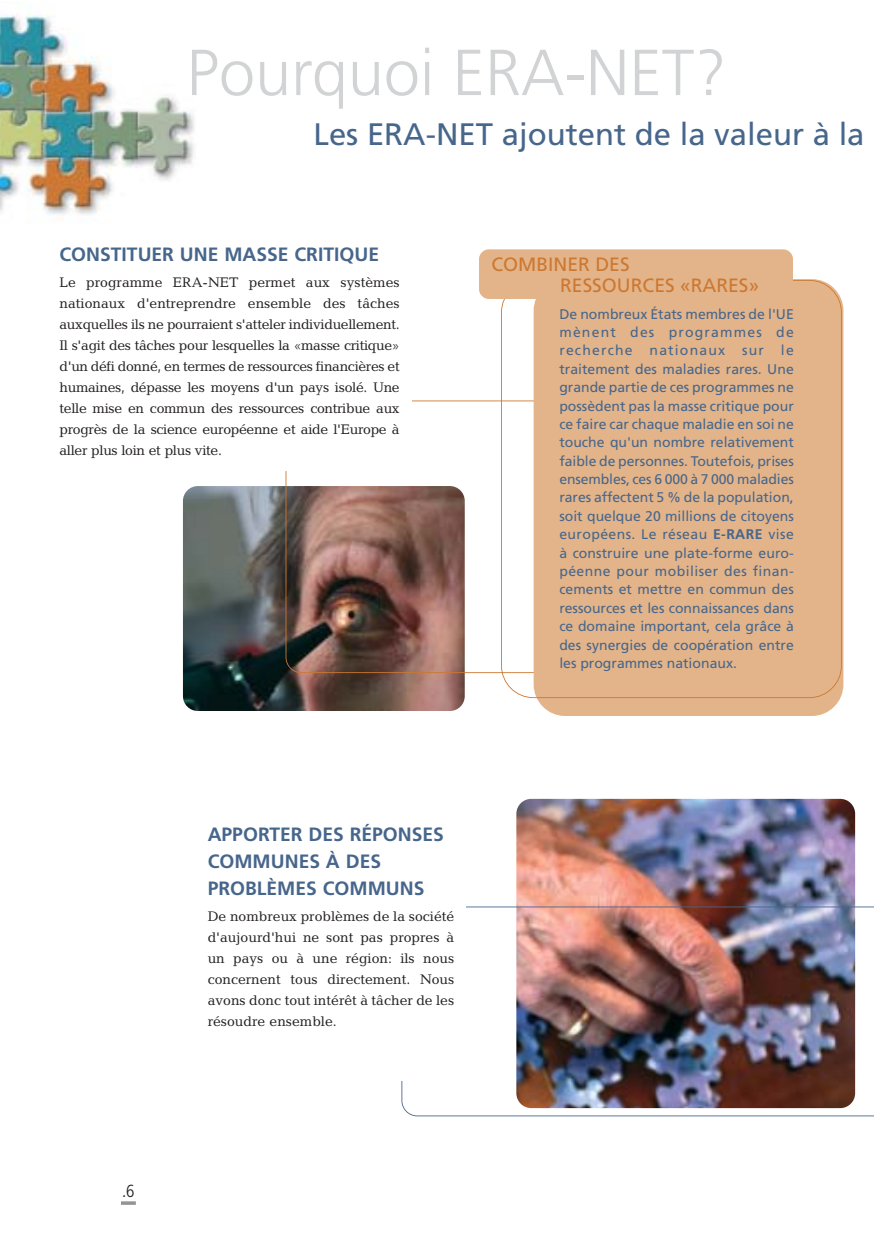
<style>
.page{position:relative;width:874px;height:1241px;background:#fff}
.page>*{position:absolute;margin:0;border:0;box-sizing:border-box;transform-origin:0 0}
.t1{font:300 64.92px "Frutiger";color:#d1d3d4}
.t2{font:30.97px "Frutiger";color:#47668c}
.t3{font:700 19.25px/26.8px "Frutiger";color:#47668c}
.t4{font:19.25px/21px "Frutiger";color:#cd7831}
.t5{font:300 condensed 17.5px "Frutiger";color:#231f1f}
.t6{font:14px/18.4px "Frutiger";color:#47668c;text-align:justify}
.t7{font:14px/21px "Candida";letter-spacing:-.01em;color:#231f1f;text-align:justify}
.s1{font-weight:700}
</style>
<div class="page">
<hr style="left:121px;top:1201px;width:15px;height:3px;background:#939497">
<img style="left:0;top:6px;width:195px;height:217px">
<img style="left:183px;top:486px;width:281px;height:225px;border-radius:15px">
<div style="left:533px;top:279px;width:310px;height:436px;background:#e3b489;border-radius:32px"></div>
<div style="left:501px;top:280px;width:340px;height:418px;border:2px solid #cd7831;border-radius:32px"></div>
<div style="left:479px;top:249px;width:313px;height:50px;background:#e3b489;border-radius:10px"></div>
<img style="left:516px;top:798px;width:338px;height:309px;border-radius:15px">
<img style="left:401px;top:906px;width:471px;height:210px">
<div style="left:206px;top:800px;width:260px;height:280px;background:#fff"></div>
<h1 class="t1" style="left:186px;top:46px;width:541px">Pourquoi ERA-NET?</h1>
<h2 class="t2" style="left:313px;top:121px;width:552px">Les ERA-NET ajoutent de la valeur à la</h2>
<h3 class="t3" style="left:59px;top:242px;width:321px">CONSTITUER UNE MASSE CRITIQUE</h3>
<p class="t7" style="left:59px;top:273px;width:341px">Le programme ERA-NET permet aux systèmes nationaux d'entreprendre ensemble des tâches auxquelles ils ne pourraient s'atteler individuellement.<br>Il s'agit des tâches pour lesquelles la «masse critique» d'un défi donné, en termes de ressources financières et humaines, dépasse les moyens d'un pays isolé. Une telle mise en commun des ressources contribue aux progrès de la science européenne et aide l'Europe à aller plus loin et plus vite.</p>
<h3 class="t4" style="left:560px;top:255px;width:200px;text-indent:-69px">COMBINER DES<br>RESSOURCES «RARES»</h3>
<p class="t6" style="left:559px;top:305px;width:236px">De nombreux États membres de l'UE mènent des programmes de recherche nationaux sur le traitement des maladies rares. Une grande partie de ces programmes ne possèdent pas la masse critique pour ce faire car chaque maladie en soi ne touche qu'un nombre relativement faible de personnes. Toutefois, prises ensembles, ces 6 000 à 7 000 maladies rares affectent 5 % de la population, soit quelque 20 millions de citoyens européens. Le réseau <span class="s1">E-RARE</span> vise à construire une plate-forme euro&shy;péenne pour mobiliser des finan&shy;cements et mettre en commun des ressources et les connaissances dans ce domaine important, cela grâce à des synergies de coopération entre les programmes nationaux.</p>
<h3 class="t3" style="left:207px;top:822px;width:238px">APPORTER DES RÉPONSES<br>COMMUNES À DES<br>PROBLÈMES COMMUNS</h3>
<p class="t7" style="left:207px;top:906px;width:248px">De nombreux problèmes de la société d'aujourd'hui ne sont pas propres à un pays ou à une région: ils nous concernent tous directement. Nous avons donc tout intérêt à tâcher de les résoudre ensemble.</p>
<p class="t5" style="left:122px;top:1184px;width:14px">.6</p>
</div>
